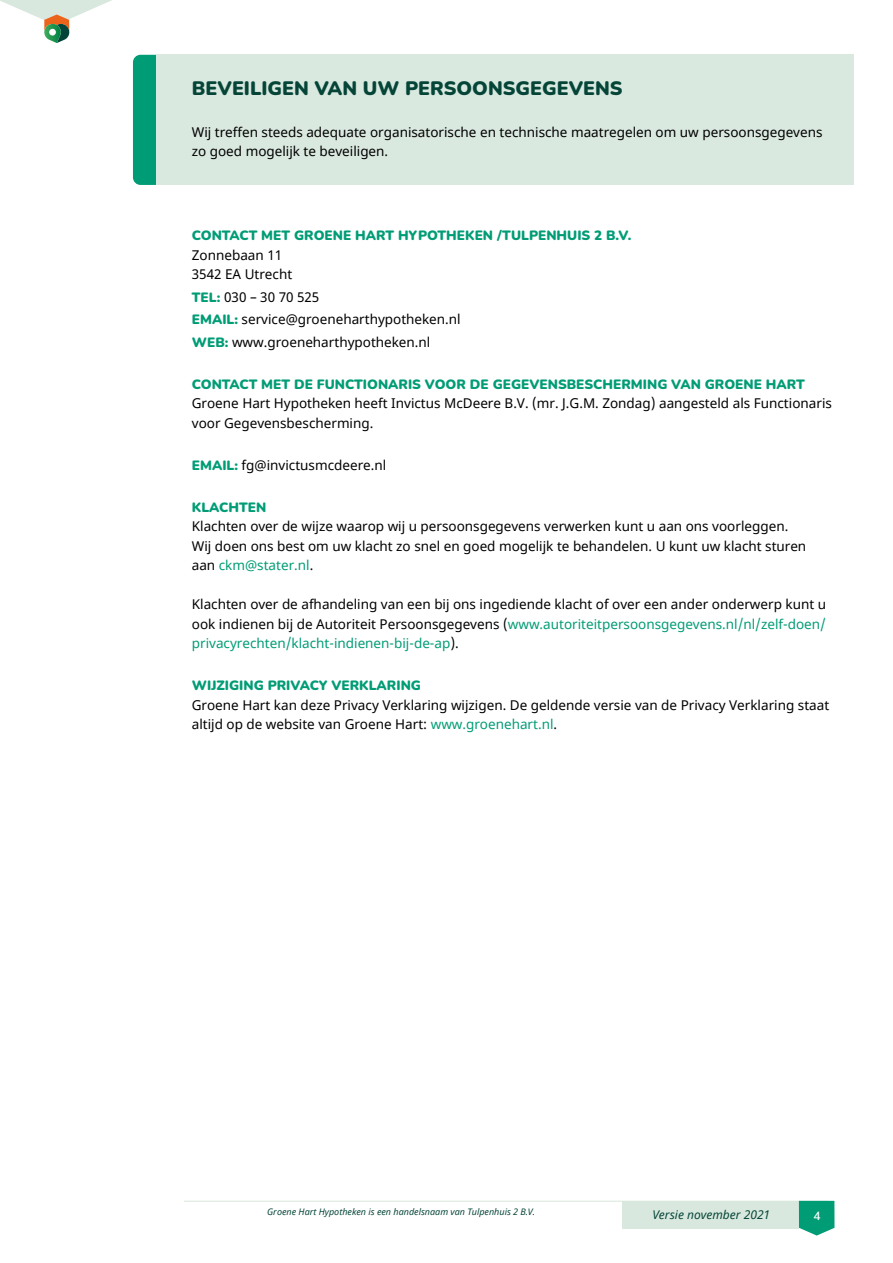
<style>
.page{position:relative;width:893px;height:1263px;background:#fff}
.page>*{position:absolute;margin:0;border:0;box-sizing:border-box;transform-origin:0 0}
.t1{font:900 19.5px "Nunito";color:#054538}
.t2{font:13.5px/19.5px "Noto Sans";color:#000}
.t3{font:900 13.5px "Nunito";color:#009c75}
.t4{font:italic 12px "Noto Sans";color:#054538}
.t5{font:600 12px "Nunito";color:#fff}
.t6{font:italic 9px "Noto Sans";color:#054538}
.s1{font-family:"Nunito";font-weight:900;color:#009c75}
.s2{color:#009c75}
</style>
<div class="page">
<hr style="left:184px;top:1201px;width:644px;height:1px;background:#d9e8de">
<div style="left:622px;top:1201px;width:177px;height:27px;background:#d9e8de"></div>
<svg style="left:799px;top:1201px;width:35px;height:34px"></svg>
<svg style="left:0;top:0;width:112px;height:43px"></svg>
<div style="left:133px;top:55px;width:721px;height:130px;background:#009c75;border-radius:8px"></div>
<div style="left:156px;top:55px;width:698px;height:130px;background:#dae9df"></div>
<h1 class="t1" style="left:192px;top:74px;width:432px">BEVEILIGEN VAN UW PERSOONSGEGEVENS</h1>
<p class="t2" style="left:192px;top:123px;width:632px">Wij treffen steeds adequate organisatorische en technische maatregelen om uw persoonsgegevens zo goed mogelijk te beveiligen.</p>
<p class="t3" style="left:192px;top:226px;width:441px">CONTACT MET GROENE HART HYPOTHEKEN /TULPENHUIS 2 B.V.</p>
<p class="t2" style="left:192px;top:246px;width:102px">Zonnebaan 11<br>3542 EA Utrecht</p>
<p class="t2" style="left:192px;top:286px;width:270px;line-height:22.5px"><span class="s1">TEL:</span> 030 – 30 70 525<br><span class="s1">EMAIL:</span> service@groeneharthypotheken.nl<br><span class="s1">WEB:</span> www.groeneharthypotheken.nl</p>
<p class="t3" style="left:192px;top:374px;width:614px">CONTACT MET DE FUNCTIONARIS VOOR DE GEGEVENSBESCHERMING VAN GROENE HART</p>
<p class="t2" style="left:192px;top:394px;width:642px">Groene Hart Hypotheken heeft Invictus McDeere B.V. (mr. J.G.M. Zondag) aangesteld als Functionaris voor Gegevensbescherming.</p>
<p class="t2" style="left:192px;top:456px;width:196px"><span class="s1">EMAIL:</span> fg@invictusmcdeere.nl</p>
<p class="t3" style="left:192px;top:497px;width:76px">KLACHTEN</p>
<p class="t2" style="left:192px;top:517px;width:616px">Klachten over de wijze waarop wij u persoonsgegevens verwerken kunt u aan ons voorleggen.<br>Wij doen ons best om uw klacht zo snel en goed mogelijk te behandelen. U kunt uw klacht sturen aan <span class="s2">ckm@stater.nl</span>.</p>
<p class="t2" style="left:192px;top:595px;width:636px;text-align:justify">Klachten over de afhandeling van een bij ons ingediende klacht of over een ander onderwerp kunt u ook indienen bij de Autoriteit Persoonsgegevens (<span class="s2">www.autoriteitpersoonsgegevens.nl/nl/zelf-doen/ privacyrechten/klacht-indienen-bij-de-ap</span>).</p>
<p class="t3" style="left:192px;top:676px;width:231px">WIJZIGING PRIVACY VERKLARING</p>
<p class="t2" style="left:192px;top:695px;width:639px">Groene Hart kan deze Privacy Verklaring wijzigen. De geldende versie van de Privacy Verklaring staat altijd op de website van Groene Hart: <span class="s2">www.groenehart.nl</span>.</p>
<p class="t6" style="left:267px;top:1206px;width:270px">Groene Hart Hypotheken is een handelsnaam van Tulpenhuis 2 B.V.</p>
<p class="t4" style="left:652px;top:1206px;width:119px">Versie november 2021</p>
<p class="t5" style="left:814px;top:1207px;width:9px">4</p>
</div>
